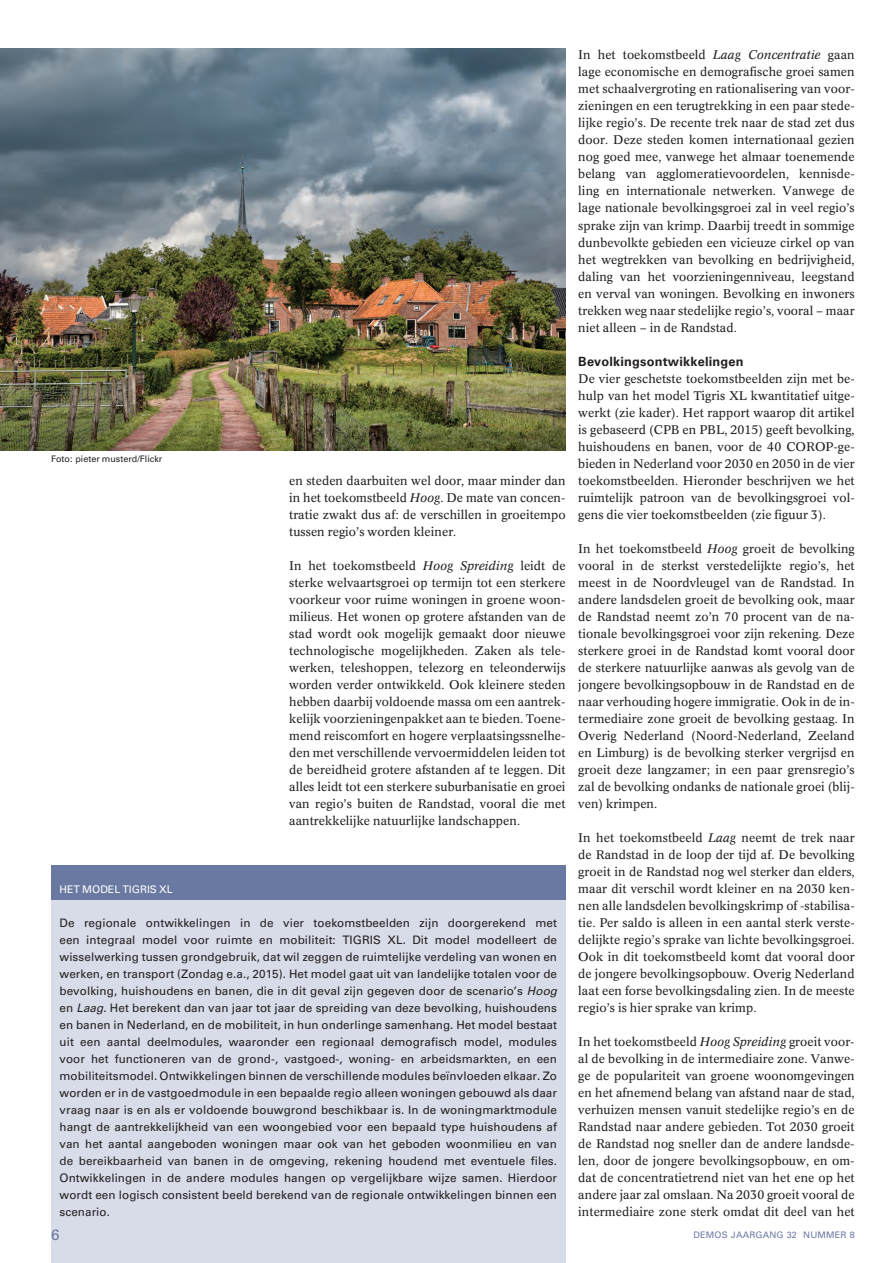
<style>
.page{position:relative;width:893px;height:1263px;background:#fff}
.page>*{position:absolute;margin:0;border:0;box-sizing:border-box;transform-origin:0 0}
.t1{font:15px "Univers";color:#6a79a2}
.t2{font:700 12.75px "Univers";letter-spacing:.015em;color:#231f20}
.t3{font:12.3px/17px "Concorde BE";letter-spacing:.005em;color:#231f20;text-align:justify}
.t4{font:11.7px/17px "Univers";letter-spacing:.005em;color:#231f20;text-align:justify}
.t5{font:10.5px "Univers";color:#fff}
.t6{font:9px "Univers";color:#231f20}
.t7{font:9px "Univers";letter-spacing:.02em;color:#6a79a2}
.s1{font-style:italic}
</style>
<div class="page">
<div style="left:51px;top:876px;width:515px;height:387px;background:#d8dce9"></div>
<div style="left:51px;top:865px;width:515px;height:34px;background:#6a79a2"></div>
<img style="left:0;top:49px;width:566px;height:402px">
<p class="t6" style="left:51px;top:453px;width:113px">Foto: pieter musterd/Flickr</p>
<p class="t3" style="left:289px;top:472px;width:278px">en steden daarbuiten wel door, maar minder dan in het toekomstbeeld <span class="s1">Hoog</span>. De mate van concen&shy;tratie zwakt dus af: de verschillen in groeitempo tussen regio’s worden kleiner.</p>
<p class="t3" style="left:289px;top:557px;width:278px">In het toekomstbeeld <span class="s1">Hoog Spreiding</span> leidt de sterke welvaartsgroei op termijn tot een sterkere voorkeur voor ruime woningen in groene woon&shy;milieus. Het wonen op grotere afstanden van de stad wordt ook mogelijk gemaakt door nieuwe technologische mogelijkheden. Zaken als tele&shy;werken, teleshoppen, telezorg en teleonderwijs worden verder ontwikkeld. Ook kleinere steden hebben daarbij voldoende massa om een aantrek&shy;kelijk voorzieningenpakket aan te bieden. Toene&shy;mend reiscomfort en hogere verplaatsingssnelhe&shy;den met verschillende vervoermiddelen leiden tot de bereidheid grotere afstanden af te leggen. Dit alles leidt tot een sterkere suburbanisatie en groei van regio’s buiten de Randstad, vooral die met aantrekkelijke natuurlijke landschappen.</p>
<p class="t5" style="left:60px;top:883px;width:8px">Het</p>
<p class="t5" style="left:82px;top:883px;width:9px">model</p>
<p class="t5" style="left:123px;top:883px;width:13px">Tigris</p>
<p class="t5" style="left:159px;top:883px;width:15px">XL</p>
<p class="t4" style="left:60px;top:914px;width:499px">De regionale ontwikkelingen in de vier toekomstbeelden zijn doorgerekend met een integraal model voor ruimte en mobiliteit: TIGRIS XL. Dit model modelleert de wisselwerking tussen grondgebruik, dat wil zeggen de ruimtelijke verdeling van wonen en werken, en transport (Zondag e.a., 2015). Het model gaat uit van landelijke totalen voor de bevolking, huishoudens en banen, die in dit geval zijn gegeven door de scenario’s <span class="s1">Hoog </span>en <span class="s1">Laag</span>. Het berekent dan van jaar tot jaar de spreiding van deze bevolking, huishoudens en banen in Nederland, en de mobiliteit, in hun onderlinge samenhang. Het model bestaat uit een aantal deelmodules, waaronder een regionaal demografisch model, modules voor het functioneren van de grond-, vastgoed-, woning- en arbeidsmarkten, en een mobiliteitsmodel. Ontwikkelingen binnen de verschillende modules beïnvloeden elkaar. Zo worden er in de vastgoedmodule in een bepaalde regio alleen woningen gebouwd als daar vraag naar is en als er voldoende bouwgrond beschikbaar is. In de woningmarktmodule hangt de aantrekkelijkheid van een woongebied voor een bepaald type huishoudens af van het aantal aangeboden woningen maar ook van het geboden woonmilieu en van de bereikbaarheid van banen in de omgeving, rekening houdend met eventuele files.<br>Ontwikkelingen in de andere modules hangen op vergelijkbare wijze samen. H ierdoor wordt een logisch consistent beeld berekend van de regionale ontwikkelingen binnen een scenario.</p>
<p class="t1" style="left:51px;top:1225px;width:10px">6</p>
<p class="t3" style="left:578px;top:47px;width:278px">In het toekomstbeeld <span class="s1">Laag Concentratie</span> gaan lage economische en demografische groei samen met schaalvergroting en rationalisering van voor&shy;zieningen en een terugtrekking in een paar stede&shy;lijke regio’s. De recente trek naar de stad zet dus door. Deze steden komen internationaal gezien nog goed mee, vanwege het almaar toenemende belang van agglomeratievoordelen, kennisde&shy;ling en internationale netwerken. Vanwege de lage nationale bevolkingsgroei zal in veel regio’s sprake zijn van krimp. Daarbij treedt in sommige dunbevolkte gebieden een vicieuze cirkel op van het wegtrekken van bevolking en bedrijvigheid, daling van het voorzieningenniveau, leegstand en verval van woningen. Bevolking en inwoners trekken weg naar stedelijke regio’s, vooral – maar niet alleen – in de Randstad.</p>
<p class="t2" style="left:578px;top:354px;width:167px">Bevolkingsontwikkelingen</p>
<p class="t3" style="left:578px;top:370px;width:278px">De vier geschetste toekomstbeelden zijn met be&shy;hulp van het model Tigris XL kwantitatief uitge&shy;werkt (zie kader). Het rapport waarop dit artikel is gebaseerd (CPB en PBL, 2015) geeft bevolking, huishoudens en banen, voor de 40 COROP-ge&shy;bieden in Nederland voor 2030 en 2050 in de vier toekomstbeelden. Hieronder beschrijven we het ruimtelijk patroon van de bevolkingsgroei vol&shy;gens die vier toekomstbeelden (zie figuur 3).</p>
<p class="t3" style="left:578px;top:540px;width:278px">In het toekomstbeeld <span class="s1">Hoog</span> groeit de bevolking vooral in de sterkst verstedelijkte regio’s, het meest in de Noordvleugel van de Randstad. In andere landsdelen groeit de bevolking ook, maar de Randstad neemt zo’n 70 procent van de na&shy;tionale bevolkingsgroei voor zijn rekening. Deze sterkere groei in de Randstad komt vooral door de sterkere natuurlijke aanwas als gevolg van de jongere bevolkingsopbouw in de Randstad en de naar verhouding hogere immigratie. Ook in de in&shy;termediaire zone groeit de bevolking gestaag. In Overig Nederland (Noord-Nederland, Zeeland en Limburg) is de bevolking sterker vergrijsd en groeit deze langzamer; in een paar grensregio’s zal de bevolking ondanks de nationale groei (blij&shy;ven) krimpen.</p>
<p class="t3" style="left:578px;top:829px;width:278px">In het toekomstbeeld <span class="s1">Laag</span> neemt de trek naar de Randstad in de loop der tijd af. De bevolking groeit in de Randstad nog wel sterker dan elders, maar dit verschil wordt kleiner en na 2030 ken&shy;nen alle landsdelen bevolkingskrimp of -stabilisa&shy;tie. Per saldo is alleen in een aantal sterk verste&shy;delijkte regio’s sprake van lichte bevolkingsgroei.<br>Ook in dit toekomstbeeld komt dat vooral door de jongere bevolkingsopbouw. Overig Nederland laat een forse bevolkingsdaling zien. In de meeste regio’s is hier sprake van krimp.</p>
<p class="t3" style="left:578px;top:1033px;width:278px">In het toekomstbeeld <span class="s1">Hoog Spreiding</span> groeit voor&shy;al de bevolking in de intermediaire zone. Vanwe&shy;ge de populariteit van groene woonomgevingen en het afnemend belang van afstand naar de stad, verhuizen mensen vanuit stedelijke regio’s en de Randstad naar andere gebieden. Tot 2030 groeit de Randstad nog sneller dan de andere landsde&shy;len, door de jongere bevolkingsopbouw, en om&shy;dat de concentratietrend niet van het ene op het andere jaar zal omslaan. Na 2030 groeit vooral de intermediaire zone sterk omdat dit deel van het</p>
<p class="t7" style="left:693px;top:1229px;width:163px">DEMOS JAARGANG 32 NUMMER 8</p>
</div>
